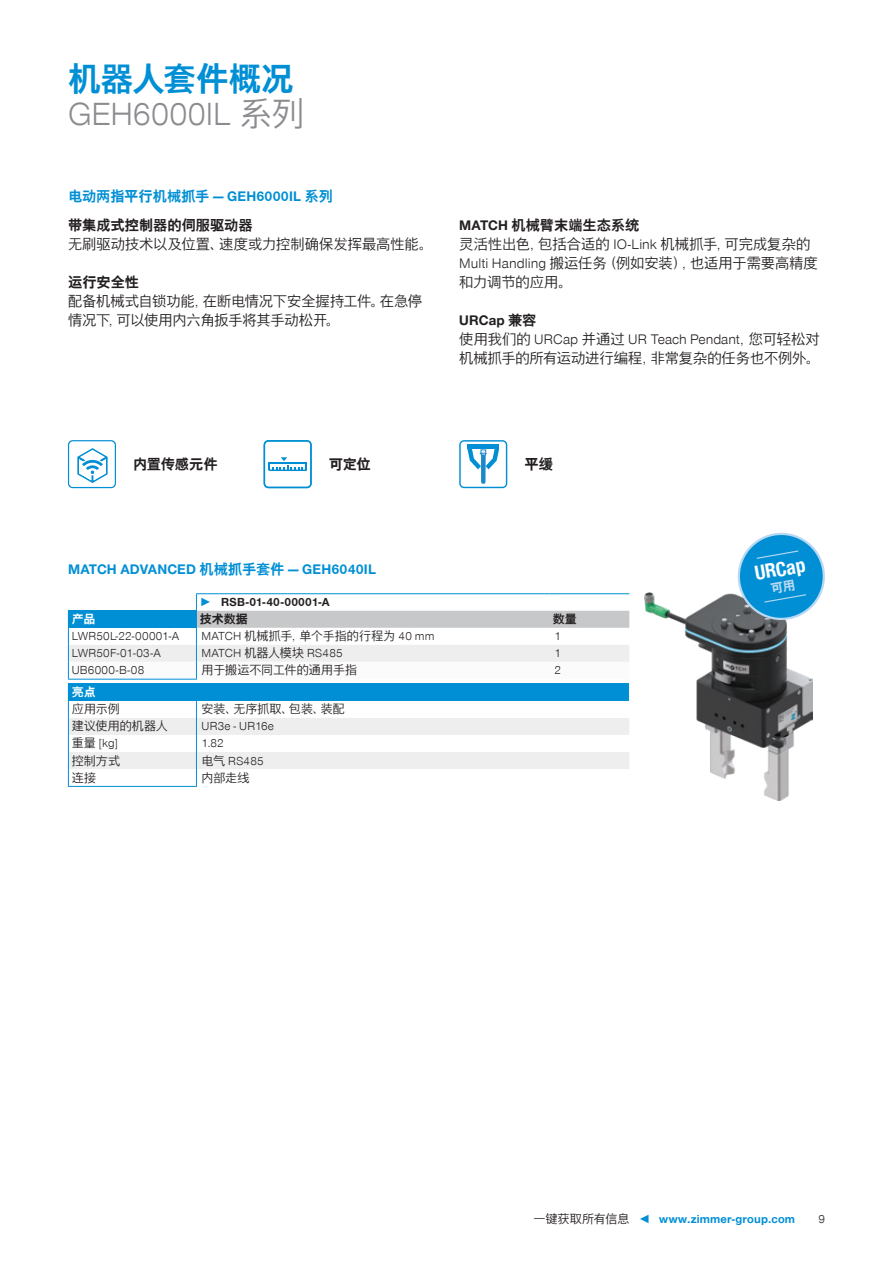
<style>
.page{position:relative;width:893px;height:1263px;background:#fff}
.page>*{position:absolute;margin:0;border:0;box-sizing:border-box;transform-origin:0 0}
.t1{font:300 33px "Zimmer Group Sans Global";color:#8a8c8f}
.t2{font:700 33px "Zimmer Group Sans Global";letter-spacing:-.02em;color:#008fd5}
.t3{font:700 21px "Zimmer Group Sans Global Cond";color:#fff}
.t4{font:300 14.25px/19px "Zimmer Group Sans Global";letter-spacing:-.005em;color:#231f20}
.t5{font:700 14.25px "Zimmer Group Sans Global";letter-spacing:.01em;color:#008fd5}
.t6{font:700 14.25px "Zimmer Group Sans Global";letter-spacing:-.005em;color:#231f20}
.t7{font:300 12px "Zimmer Group Sans Global";letter-spacing:.015em;color:#231f20}
.t8{font:700 12px "Zimmer Group Sans Global";letter-spacing:.015em;color:#008fd5}
.t9{font:700 12px "Zimmer Group Sans Global";letter-spacing:.015em;color:#231f20}
.t10{font:300 12px "Zimmer Group Sans Global";letter-spacing:-.005em;color:#231f20}
.t11{font:700 12px "Zimmer Group Sans Global";color:#fff}
.s1{color:#008fd5}
.s2{font-weight:300;color:#231f20}
</style>
<div class="page">
<img style="left:644px;top:593px;width:169px;height:208px">
<hr style="left:196px;top:593px;width:353px;height:1px;background:#008fd5">
<hr style="left:549px;top:593px;width:80px;height:1px;background:#008fd5">
<hr style="left:68px;top:786px;width:129px;height:1px;background:#008fd5">
<svg style="left:68px;top:594px;width:561px;height:192px"></svg>
<svg style="left:264px;top:440px;width:48px;height:48px"></svg>
<svg style="left:68px;top:440px;width:48px;height:48px"></svg>
<svg style="left:82px;top:458px;width:21px;height:8px"></svg>
<svg style="left:459px;top:440px;width:48px;height:48px"></svg>
<svg style="left:735px;top:532px;width:90px;height:90px"></svg>
<h1 class="t2" style="left:68px;top:59px;width:227px">机器人套件概况</h1>
<h1 class="t1" style="left:68px;top:95px;width:238px">GEH6000IL 系列</h1>
<p class="t5" style="left:68px;top:188px;width:267px">电动两指平行机械抓手 — GEH6000IL 系列</p>
<p class="t6" style="left:68px;top:216px;width:186px">带集成式控制器的伺服驱动器</p>
<p class="t4" style="left:68px;top:234px;width:367px">无刷驱动技术以及位置、速度或力控制确保发挥最高性能。</p>
<p class="t6" style="left:68px;top:274px;width:73px">运行安全性</p>
<p class="t4" style="left:68px;top:292px;width:355px">配备机械式自锁功能，在断电情况下安全握持工件。在急停情况下，可以使用内六角扳手将其手动松开。</p>
<p class="t6" style="left:459px;top:216px;width:182px">MATCH 机械臂末端生态系统</p>
<p class="t4" style="left:459px;top:234px;width:360px">灵活性出色，包括合适的 IO-Link 机械抓手，可完成复杂的<br>Multi Handling 搬运任务（例如安装），也适用于需要高精度和力调节的应用。</p>
<p class="t6" style="left:459px;top:312px;width:79px">URCap 兼容</p>
<p class="t4" style="left:459px;top:330px;width:362px">使用我们的 URCap 并通过 UR Teach Pendant，您可轻松对机械抓手的所有运动进行编程，非常复杂的任务也不例外。</p>
<p class="t6" style="left:133px;top:456px;width:86px">内置传感元件</p>
<p class="t6" style="left:329px;top:455px;width:43px">可定位</p>
<p class="t6" style="left:524px;top:455px;width:30px">平缓</p>
<p class="t5" style="left:68px;top:561px;width:309px">MATCH ADVANCED 机械抓手套件 — GEH6040IL</p>
<p class="t9" style="left:200px;top:595px;width:131px"><span class="s1">►</span> RSB-01-40-00001-A</p>
<p class="t11" style="left:72px;top:612px;width:25px">产品</p>
<p class="t9" style="left:200px;top:612px;width:50px">技术数据</p>
<p class="t9" style="left:553px;top:612px;width:26px">数量</p>
<p class="t7" style="left:72px;top:629px;width:109px">LWR50L-22-00001-A</p>
<p class="t7" style="left:202px;top:629px;width:234px">MATCH 机械抓手，单个手指的行程为 40 mm</p>
<p class="t7" style="left:554px;top:629px;width:8px">1</p>
<p class="t7" style="left:72px;top:646px;width:91px">LWR50F-01-03-A</p>
<p class="t7" style="left:202px;top:646px;width:143px">MATCH 机器人模块 RS485</p>
<p class="t7" style="left:554px;top:646px;width:8px">1</p>
<p class="t7" style="left:72px;top:663px;width:74px">UB6000-B-08</p>
<p class="t10" style="left:202px;top:663px;width:157px">用于搬运不同工件的通用手指</p>
<p class="t7" style="left:554px;top:663px;width:8px">2</p>
<p class="t11" style="left:72px;top:685px;width:25px">亮点</p>
<p class="t7" style="left:72px;top:702px;width:50px">应用示例</p>
<p class="t7" style="left:202px;top:702px;width:145px">安装、无序抓取、包装、装配</p>
<p class="t7" style="left:72px;top:719px;width:98px">建议使用的机器人</p>
<p class="t7" style="left:202px;top:719px;width:74px">UR3e - UR16e</p>
<p class="t7" style="left:72px;top:736px;width:48px">重量 [kg]</p>
<p class="t7" style="left:202px;top:736px;width:24px">1.82</p>
<p class="t7" style="left:72px;top:753px;width:50px">控制方式</p>
<p class="t7" style="left:202px;top:753px;width:64px">电气 RS485</p>
<p class="t7" style="left:72px;top:770px;width:26px">连接</p>
<p class="t7" style="left:202px;top:770px;width:49px">内部走线</p>
<h2 class="t3" style="left:753px;top:561px;width:53px;rotate:-10deg">URCap</h2>
<p class="t8" style="left:533px;top:1212px;width:263px"><span class="s2">一键获取所有信息</span> ◄ www.zimmer-group.com</p>
<p class="t7" style="left:818px;top:1212px;width:8px">9</p>
</div>
